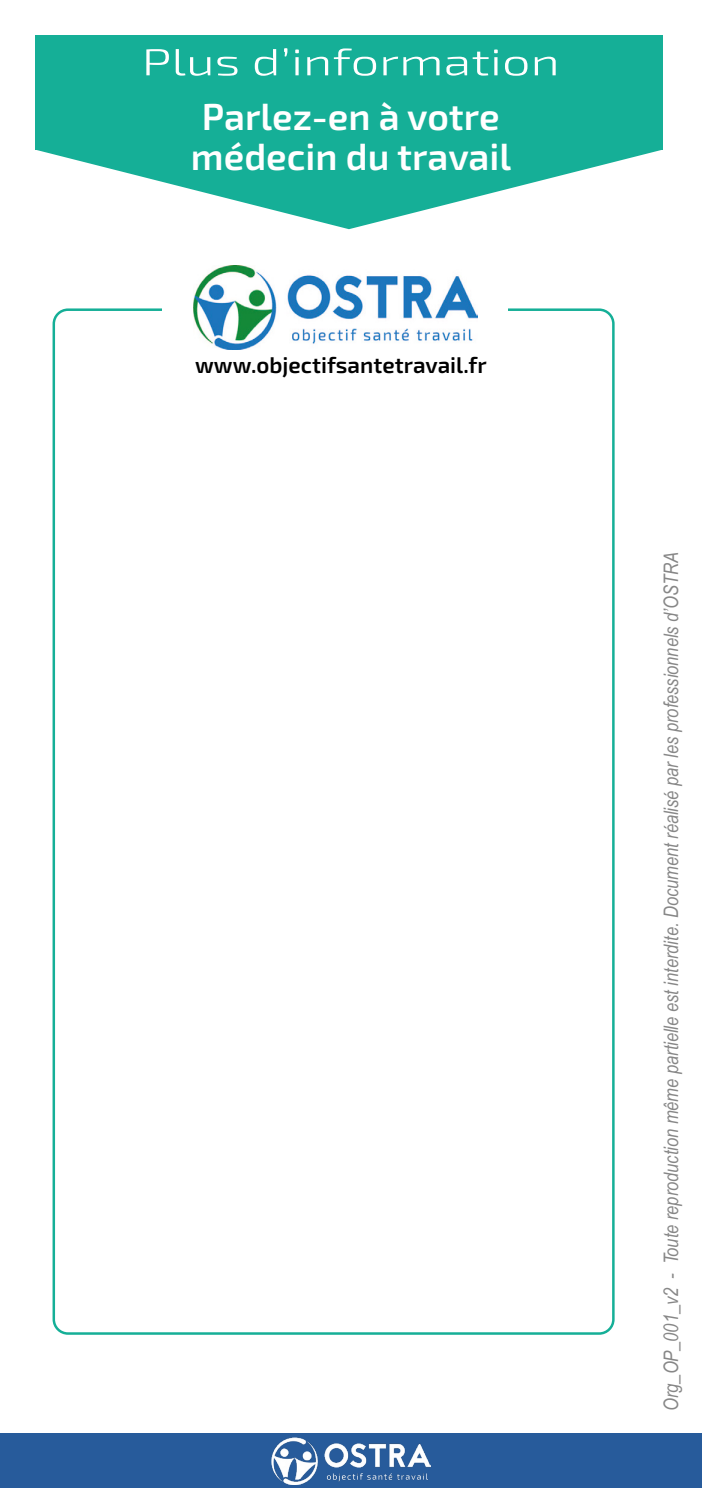
<style>
.page{position:relative;width:702px;height:1489px;background:#fff}
.page>*{position:absolute;margin:0;border:0;box-sizing:border-box;transform-origin:0 0}
.t1{font:300 37.5px/55px "Exo 2";color:#fff;text-align:center;scale:1.35 1}
.t2{font:600 37.5px "Exo 2";color:#fff}
.t3{font:600 22.5px "Exo 2";color:#000}
.t4{font:italic 20px "Arial Narrow";color:#878787}
.s1{font-weight:600}
</style>
<div class="page">
<div style="left:0;top:1432px;width:702px;height:55px;background:#275b9b"></div>
<img style="left:271px;top:1437px;width:160px;height:46px">
<img style="left:193px;top:266px;width:284px;height:83px">
<svg style="left:37px;top:150px;width:624px;height:79px"></svg>
<div style="left:35px;top:35px;width:627px;height:115px;background:#15af97"></div>
<p class="t1" style="left:142px;top:35px;width:311px">Plus d’information<br><span class="s1">Parlez-en à votre</span></p>
<p class="t2" style="left:191px;top:135px;width:322px">médecin du travail</p>
<p class="t3" style="left:195px;top:352px;width:293px">www.objectifsantetravail.fr</p>
<p class="t4" style="left:657px;top:1410px;width:860px;rotate:-90deg">Org_OP_001_v2 - Toute reproduction même partielle est interdite. Document réalisé par les professionnels d’OSTRA</p>
</div>
